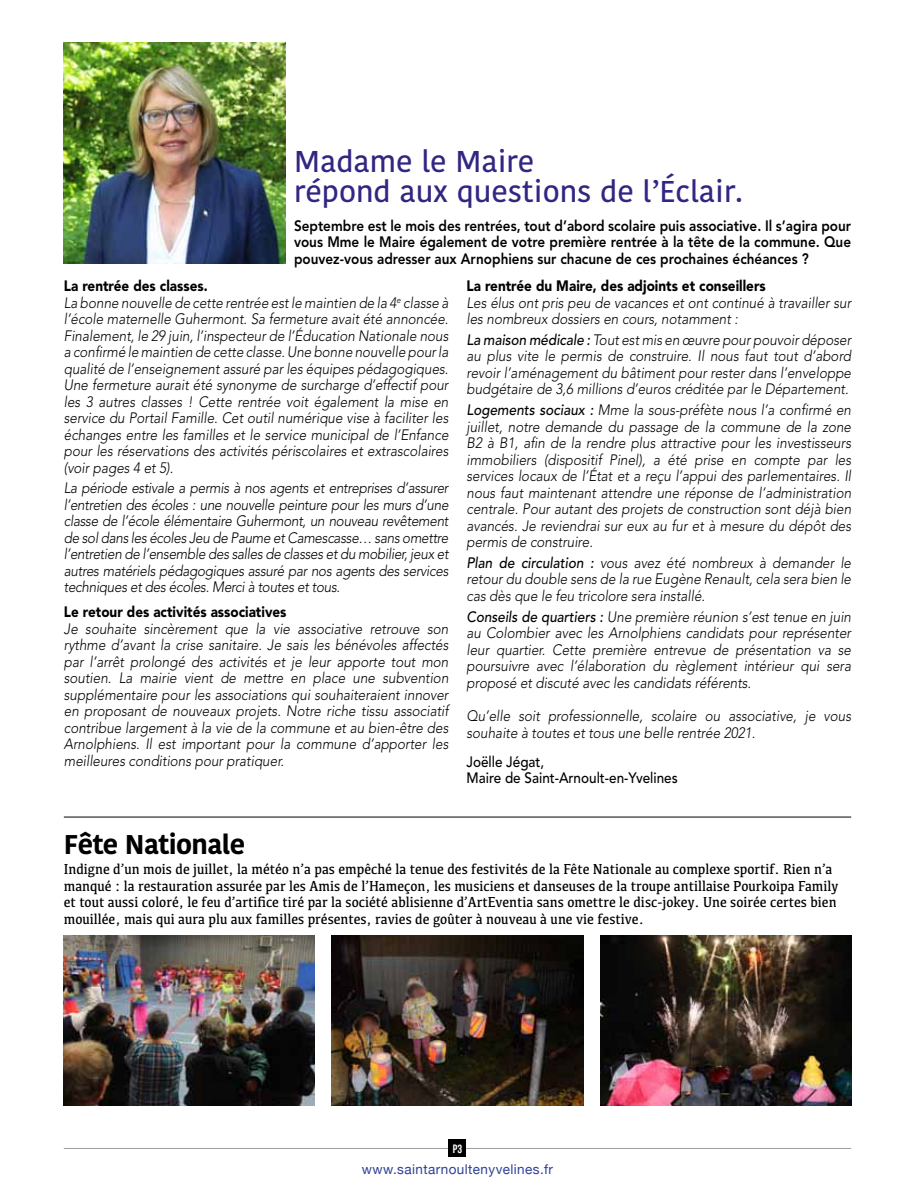
<style>
.page{position:relative;width:915px;height:1191px;background:#fff}
.page>*{position:absolute;margin:0;border:0;box-sizing:border-box;transform-origin:0 0}
.t1{font:500 30px/30px "Kohinoor Bangla";color:#312783}
.t2{font:700 27px "Kohinoor Bangla";letter-spacing:-.02em;color:#000}
.t3{font:italic 300 15px/16.5px "Avenir LT Std";color:#000;text-align:justify;scale:.9 1}
.t4{font:15px/16.5px "Kefa";color:#000;scale:.9 1}
.t5{font:800 15px/16.5px "Avenir LT Std";color:#000;text-align:justify;scale:.9 1}
.t6{font:900 15px "Avenir LT Std";color:#000;scale:.9 1}
.t7{font:500 15px/16.5px "Avenir LT Std";color:#000;scale:.9 1}
.t8{font:13.5px "Helvetica Neue";letter-spacing:.03em;color:#2e4193}
.t9{font:12px "Bebas Neue";color:#fff}
.s1{font-weight:900;font-style:normal}
.s2{font-weight:500}
</style>
<div class="page">
<hr style="left:64px;top:1148px;width:786px;height:1px;background:#9d9d9c">
<div style="left:449px;top:1140px;width:17px;height:17px;background:#000"></div>
<img style="left:64px;top:43px;width:221px;height:221px">
<hr style="left:64px;top:816px;width:786px;height:1px;background:#000">
<img style="left:600px;top:935px;width:250px;height:171px">
<img style="left:332px;top:935px;width:251px;height:171px">
<img style="left:64px;top:935px;width:251px;height:171px">
<h1 class="t1" style="left:294px;top:146px;width:450px">Madame le Maire<br>répond aux questions de l’Éclair.</h1>
<p class="t5" style="left:294px;top:217px;width:620px">Septembre est le mois des rentrées, tout d’abord scolaire puis associative. Il s’agira pour vous Mme le Maire également de votre première rentrée à la tête de la commune. Que pouvez-vous adresser aux Arnophiens sur chacune de ces prochaines échéances ?</p>
<p class="t3" style="left:64px;top:278px;width:429px;text-align:left"><span class="s1">La rentrée des classes.<br></span>La bonne nouvelle de cette rentrée est le maintien de la 4<sup>e</sup> classe à l’école maternelle Guhermont. Sa fermeture avait été annoncée.<br>Finalement, le 29 juin, l’inspecteur de l’Éducation Nationale nous a confirmé le maintien de cette classe. Une bonne nouvelle pour la qualité de l’enseignement assuré par les équipes pédagogiques.<br>Une fermeture aurait été synonyme de surcharge d’effectif pour les 3 autres classes ! Cette rentrée voit également la mise en service du Portail Famille. Cet outil numérique vise à faciliter les échanges entre les familles et le service municipal de l’Enfance pour les réservations des activités périscolaires et extrascolaires (voir pages 4 et 5).</p>
<p class="t3" style="left:64px;top:480px;width:429px">La période estivale a permis à nos agents et entreprises d’assurer l’entretien des écoles : une nouvelle peinture pour les murs d’une classe de l’école élémentaire Guhermont, un nouveau revêtement de sol dans les écoles Jeu de Paume et Camescasse… sans omettre l’entretien de l’ensemble des salles de classes et du mobilier, jeux et autres matériels pédagogiques assuré par nos agents des services techniques et des écoles. Merci à toutes et tous.</p>
<p class="t6" style="left:64px;top:603px;width:249px">Le retour des activités associatives</p>
<p class="t3" style="left:64px;top:620px;width:429px">Je souhaite sincèrement que la vie associative retrouve son rythme d’avant la crise sanitaire. Je sais les bénévoles affectés par l’arrêt prolongé des activités et je leur apporte tout mon soutien. La mairie vient de mettre en place une subvention supplémentaire pour les associations qui souhaiteraient innover en proposant de nouveaux projets. Notre riche tissu associatif contribue largement à la vie de la commune et au bien-être des Arnolphiens. Il est important pour la commune d’apporter les meilleures conditions pour pratiquer.</p>
<p class="t6" style="left:466px;top:277px;width:334px">La rentrée du Maire, des adjoints et conseillers</p>
<p class="t3" style="left:466px;top:294px;width:429px">Les élus ont pris peu de vacances et ont continué à travailler sur les nombreux dossiers en cours, notamment :</p>
<p class="t3" style="left:466px;top:331px;width:429px"><span class="s2">La maison médicale :</span> Tout est mis en œuvre pour pouvoir déposer au plus vite le permis de construire. Il nous faut tout d’abord revoir l’aménagement du bâtiment pour rester dans l’enveloppe budgétaire de 3,6 millions d’euros créditée par le Département.</p>
<p class="t3" style="left:466px;top:402px;width:429px"><span class="s2">Logements sociaux :</span> Mme la sous-préfète nous l’a confirmé en juillet, notre demande du passage de la commune de la zone B2 à B1, afin de la rendre plus attractive pour les investisseurs immobiliers (dispositif Pinel), a été prise en compte par les services locaux de l’État et a reçu l’appui des parlementaires. Il nous faut maintenant attendre une réponse de l’administration centrale. Pour autant des projets de construction sont déjà bien avancés. Je reviendrai sur eux au fur et à mesure du dépôt des permis de construire.</p>
<p class="t3" style="left:466px;top:554px;width:428px"><span class="s2">Plan de circulation :</span> vous avez été nombreux à demander le retour du double sens de la rue Eugène Renault, cela sera bien le cas dès que le feu tricolore sera installé.</p>
<p class="t3" style="left:466px;top:608px;width:429px"><span class="s2">Conseils de quartiers :</span> Une première réunion s’est tenue en juin au Colombier avec les Arnolphiens candidats pour représenter leur quartier. Cette première entrevue de présentation va se poursuivre avec l’élaboration du règlement intérieur qui sera proposé et discuté avec les candidats référents.</p>
<p class="t3" style="left:466px;top:708px;width:429px">Qu’elle soit professionnelle, scolaire ou associative, je vous souhaite à toutes et tous une belle rentrée 2021.</p>
<p class="t7" style="left:466px;top:754px;width:236px">Joëlle Jégat,<br>Maire de Saint-Arnoult-en-Yvelines</p>
<h2 class="t2" style="left:64px;top:820px;width:183px">Fête Nationale</h2>
<p class="t4" style="left:64px;top:860px;width:861px">Indigne d’un mois de juillet, la météo n’a pas empêché la tenue des festivités de la Fête Nationale au complexe sportif. Rien n’a manqué : la restauration assurée par les Amis de l’Hameçon, les musiciens et danseuses de la troupe antillaise Pourkoipa Family et tout aussi coloré, le feu d’artifice tiré par la société ablisienne d’ArtEventia sans omettre le disc-jokey. Une soirée certes bien mouillée, mais qui aura plu aux familles présentes, ravies de goûter à nouveau à une vie festive.</p>
<p class="t9" style="left:452px;top:1141px;width:11px">P3</p>
<p class="t8" style="left:362px;top:1159px;width:193px">www.saintarnoultenyvelines.fr</p>
</div>
